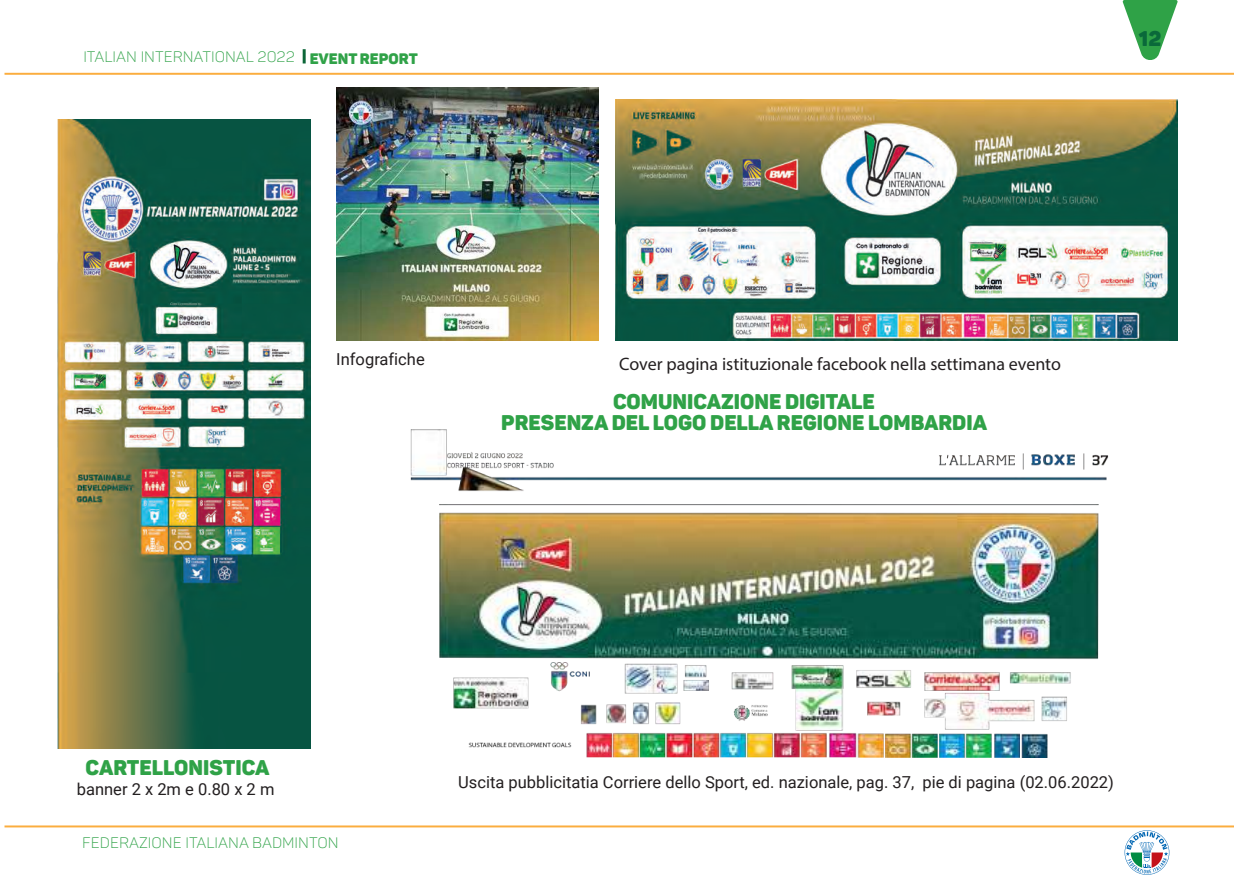
<style>
.page{position:relative;width:1234px;height:893px;background:#fff}
.page>*{position:absolute;margin:0;border:0;box-sizing:border-box;transform-origin:0 0}
.t1{font:21px/21px "Panton Black Caps";color:#2fa247;text-align:center}
.t2{font:21px "Panton Black Caps";color:#0a693a}
.t3{font:18px "Myriad Pro";color:#231f20}
.t4{font:16.5px "Roboto";color:#231f20}
.t5{font:15px "Panton Light Caps";color:#30a248}
.t6{font:15px "Panton Light Caps";color:#2fa247}
.s1{font-family:"Panton Black Caps"}
</style>
<div class="page">
<hr style="left:5px;top:825px;width:1228px;height:2px;background:#fbad3e">
<svg style="left:1122px;top:0;width:55px;height:60px"></svg>
<hr style="left:302px;top:49px;width:3px;height:14px;background:#0c6638">
<hr style="left:5px;top:73px;width:1228px;height:2px;background:#fbad3e">
<img style="left:57px;top:119px;width:253px;height:630px">
<img style="left:336px;top:88px;width:262px;height:252px">
<img style="left:615px;top:100px;width:562px;height:240px">
<svg style="left:1124px;top:830px;width:45px;height:45px"></svg>
<img style="left:410px;top:429px;width:699px;height:329px">
<p class="t5" style="left:83px;top:48px;width:336px">ITALIAN INTERNATIONAL 2022 <span class="s1">EVENT REPORT</span></p>
<p class="t2" style="left:1138px;top:25px;width:24px">12</p>
<p class="t4" style="left:336px;top:348px;width:90px">Infografiche</p>
<p class="t3" style="left:619px;top:353px;width:443px">Cover pagina istituzionale facebook nella settimana evento</p>
<p class="t1" style="left:501px;top:391px;width:487px">COMUNICAZIONE DIGITALE<br>PRESENZA DEL LOGO DELLA REGIONE LOMBARDIA</p>
<p class="t1" style="left:86px;top:757px;width:185px">CARTELLONISTICA</p>
<p class="t4" style="left:77px;top:778px;width:199px">banner 2 x 2m e 0.80 x 2 m</p>
<p class="t6" style="left:82px;top:834px;width:258px">FEDERAZIONE ITALIANA BADMINTON</p>
<p class="t4" style="left:458px;top:771px;width:657px">Uscita pubblicitatia Corriere dello Sport, ed. nazionale, pag. 37, pie di pagina (02.06.2022)</p>
</div>
